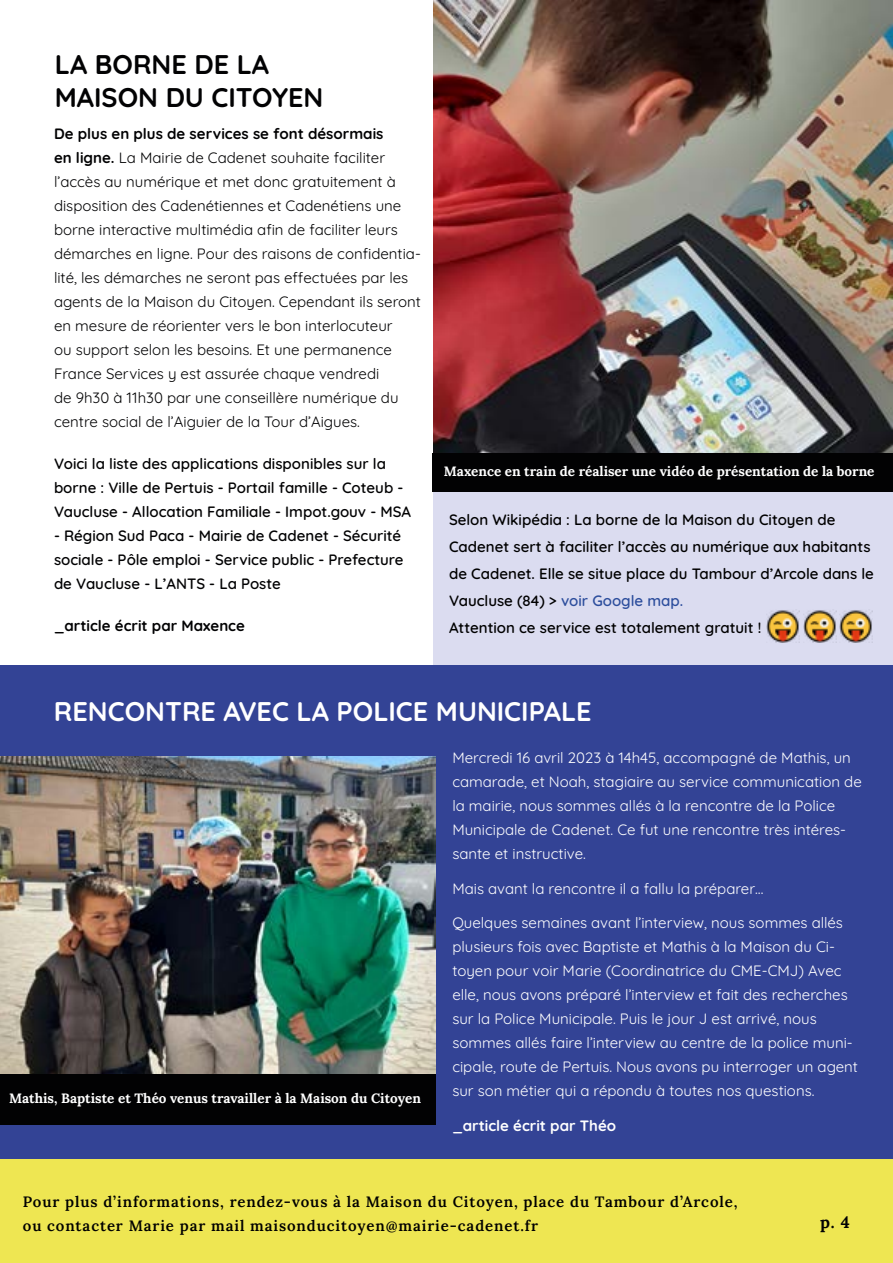
<style>
.page{position:relative;width:893px;height:1263px;background:#fff}
.page>*{position:absolute;margin:0;border:0;box-sizing:border-box;transform-origin:0 0}
.t1{font:700 27px "Quicksand";color:#fff}
.t2{font:700 27px/33px "Quicksand";color:#020203}
.t3{font:700 16.5px "Lora";color:#020203}
.t4{font:15px/24px "Quicksand";color:#fff}
.t5{font:15px/24px "Quicksand";color:#020203}
.t6{font:600 15px/24px "Quicksand";color:#020203}
.t7{font:600 15px/27px "Quicksand";color:#000}
.t8{font:600 15px/24px "Lora";letter-spacing:.06em;color:#000}
.t9{font:700 15px "Quicksand";color:#020203}
.t10{font:700 15px "Quicksand";color:#fff}
.t11{font:700 13.5px "Lora";color:#fff}
.s1{font-weight:700}
.s2{color:#2d4e9d}
</style>
<div class="page">
<div style="left:433px;top:485px;width:460px;height:244px;background:#dbdcf0"></div>
<div style="left:0;top:665px;width:893px;height:513px;background:#334395"></div>
<div style="left:0;top:1160px;width:893px;height:103px;background:#eee652"></div>
<img style="left:434px;top:0;width:459px;height:453px">
<img style="left:0;top:757px;width:435px;height:317px">
<div style="left:432px;top:453px;width:461px;height:38px;background:#020203"></div>
<div style="left:0;top:1074px;width:436px;height:51px;background:#020203"></div>
<img style="left:767px;top:610px;width:33px;height:33px">
<img style="left:804px;top:610px;width:33px;height:33px">
<img style="left:839px;top:610px;width:33px;height:33px">
<h1 class="t2" style="left:55px;top:45px;width:270px">LA BORNE DE LA<br>MAISON DU CITOYEN</h1>
<p class="t5" style="left:54px;top:121px;width:368px"><span class="s1">De plus en plus de services se font désormais<br>en ligne.</span> La Mairie de Cadenet souhaite faciliter l’accès au numérique et met donc gratuitement à disposition des Cadenétiennes et Cadenétiens une borne interactive multimédia afin de faciliter leurs démarches en ligne. Pour des raisons de confidentia&shy;lité, les démarches ne seront pas effectuées par les agents de la Maison du Citoyen. Cependant ils seront en mesure de réorienter vers le bon interlocuteur<br>ou support selon les besoins. Et une permanence France Services y est assurée chaque vendredi<br>de 9h30 à 11h30 par une conseillère numérique du centre social de l’Aiguier de la Tour d’Aigues.</p>
<p class="t6" style="left:54px;top:451px;width:359px">Voici la liste des applications disponibles sur la borne : Ville de Pertuis - Portail famille - Coteub -<br>Vaucluse - Allocation Familiale - Impot.gouv - MSA</p>
<p class="t6" style="left:54px;top:523px;width:351px">- Région Sud Paca - Mairie de Cadenet - Sécurité sociale - Pôle emploi - Service public - Prefecture de Vaucluse - L’ANTS - La Poste</p>
<p class="t9" style="left:54px;top:614px;width:192px">_article écrit par Maxence</p>
<p class="t11" style="left:444px;top:461px;width:432px">Maxence en train de réaliser une vidéo de présentation de la borne</p>
<p class="t7" style="left:449px;top:505px;width:426px">Selon Wikipédia : La borne de la Maison du Citoyen de Cadenet sert à faciliter l’accès au numérique aux habitants de Cadenet. Elle se situe place du Tambour d’Arcole dans le Vaucluse (84) &gt; <span class="s2">voir Google map.<br></span>Attention ce service est totalement gratuit !</p>
<h1 class="t1" style="left:54px;top:690px;width:539px">RENCONTRE AVEC LA POLICE MUNICIPALE</h1>
<p class="t11" style="left:9px;top:1087px;width:413px">Mathis, Baptiste et Théo venus travailler à la Maison du Citoyen</p>
<p class="t4" style="left:452px;top:745px;width:411px">Mercredi 16 avril 2023 à 14h45, accompagné de Mathis, un camarade, et Noah, stagiaire au service communication de la mairie, nous sommes allés à la rencontre de la Police Municipale de Cadenet. Ce fut une rencontre très intéres&shy;sante et instructive.</p>
<p class="t4" style="left:452px;top:875px;width:313px">Mais avant la rencontre il a fallu la préparer…</p>
<p class="t4" style="left:452px;top:910px;width:407px">Quelques semaines avant l’interview, nous sommes allés plusieurs fois avec Baptiste et Mathis à la Maison du Ci&shy;toyen pour voir Marie (Coordinatrice du CME-CMJ) Avec elle, nous avons préparé l’interview et fait des recherches sur la Police Municipale. Puis le jour J est arrivé, nous sommes allés faire l’interview au centre de la police muni&shy;cipale, route de Pertuis. Nous avons pu interroger un agent sur son métier qui a répondu à toutes nos questions.</p>
<p class="t10" style="left:452px;top:1114px;width:165px">_article écrit par Théo</p>
<p class="t8" style="left:23px;top:1188px;width:716px">Pour plus d’informations, rendez-vous à la Maison du Citoyen, place du Tambour d’Arcole, ou contacter Marie par mail maisonducitoyen@mairie-cadenet.fr</p>
<p class="t3" style="left:820px;top:1209px;width:31px">p. 4</p>
</div>
